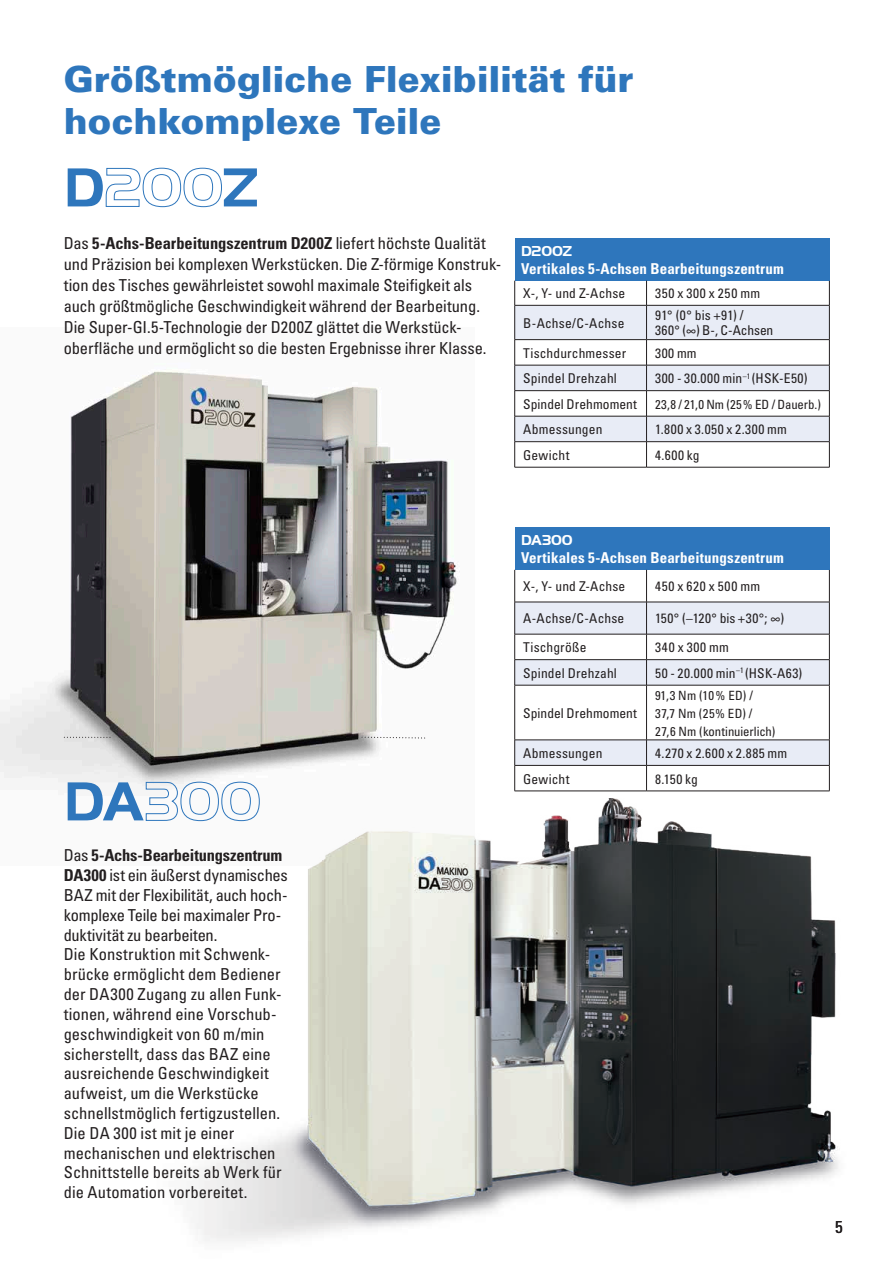
<style>
.page{position:relative;width:893px;height:1263px;background:#fff}
.page>*{position:absolute;margin:0;border:0;box-sizing:border-box;transform-origin:0 0}
.t1{font:700 57px "Handel Gothic LT";letter-spacing:-.01em;color:#2e76bc}
.t2{font:900 36px/42px "Univers";letter-spacing:-.005em;color:#2e76bc}
.t3{font:condensed 17.25px "Univers LTCYR 57";color:#231f20}
.t4{font:condensed 16.5px/19.8px "Univers LTCYR 57";color:#231f20}
.t5{font:16.5px "Univers LTCYR 67 Bold Cond";letter-spacing:-.005em;color:#231f20}
.t6{font:15px "Univers LTCYR 67 Bold Cond";letter-spacing:.01em;color:#fff}
.t7{font:700 15px "Handel Gothic LT";letter-spacing:-.015em;color:#fff}
.t8{font:condensed 13.5px/15px "Univers LTCYR 57";letter-spacing:.015em;color:#231f20}
.t9{font:condensed 13.5px "Univers LTCYR 57";letter-spacing:.045em;color:#231f20}
.t10{font:condensed 13.5px "Univers LTCYR 57";letter-spacing:.055em;color:#231f20}
.t11{font:condensed 13.5px "Univers LTCYR 57";letter-spacing:.035em;color:#231f20}
.t12{font:condensed 13.5px "Univers LTCYR 57";letter-spacing:.04em;color:#231f20}
.t13{font:condensed 12.75px/18px "Univers LTCYR 57";letter-spacing:.005em;color:#231f20}
.s1{font-family:"Univers LTCYR 57";font-stretch:condensed}
.s2{font-family:"Univers LTCYR 67 Bold Cond";font-stretch:normal}
</style>
<div class="page">
<img style="left:0;top:371px;width:460px;height:418px">
<svg style="left:64px;top:737px;width:47px;height:1px"></svg>
<svg style="left:362px;top:736px;width:64px;height:3px"></svg>
<img style="left:0;top:371px;width:2px;height:308px">
<img style="left:196px;top:799px;width:642px;height:442px">
<div style="left:515px;top:238px;width:314px;height:43px;background:#2e76bc"></div>
<hr style="left:514px;top:467px;width:132px;height:1px;background:#231f20">
<hr style="left:646px;top:467px;width:184px;height:1px;background:#231f20">
<svg style="left:514px;top:281px;width:316px;height:186px"></svg>
<hr style="left:829px;top:238px;width:1px;height:43px;background:#2e76bc">
<div style="left:515px;top:527px;width:314px;height:43px;background:#2e76bc"></div>
<div style="left:515px;top:603px;width:314px;height:31px;background:#e8ecf6"></div>
<hr style="left:514px;top:602px;width:132px;height:1px;background:#231f20">
<hr style="left:646px;top:602px;width:184px;height:1px;background:#231f20">
<hr style="left:514px;top:791px;width:132px;height:1px;background:#231f20">
<hr style="left:646px;top:791px;width:184px;height:1px;background:#231f20">
<hr style="left:829px;top:570px;width:1px;height:32px;background:#231f20">
<hr style="left:829px;top:602px;width:1px;height:32px;background:#231f20">
<hr style="left:514px;top:570px;width:1px;height:32px;background:#231f20">
<hr style="left:646px;top:570px;width:1px;height:32px;background:#231f20">
<hr style="left:514px;top:602px;width:1px;height:32px;background:#231f20">
<hr style="left:646px;top:602px;width:1px;height:32px;background:#231f20">
<svg style="left:514px;top:634px;width:316px;height:157px"></svg>
<hr style="left:829px;top:527px;width:1px;height:43px;background:#2e76bc">
<h2 class="t2" style="left:64px;top:58px;width:571px">Größtmögliche Flexibilität für hochkomplexe Teile</h2>
<h1 class="t1" style="left:64px;top:155px;width:197px">D200Z</h1>
<p class="t5" style="left:64px;top:233px;width:423px"><span class="s1">Das</span> 5-Achs-Bearbeitungszentrum D200Z <span class="s1">liefert höchste Qualität</span></p>
<p class="t4" style="left:64px;top:253px;width:439px;line-height:21px">und Präzision bei komplexen Werkstücken. Die Z-förmige Konstruk&shy;tion des Tisches gewährleistet sowohl maximale Steifigkeit als auch größtmögliche Geschwindigkeit während der Bearbeitung.<br>Die Super-GI.5-Technologie der D200Z glättet die Werkstück&shy;oberfläche und ermöglicht so die besten Ergebnisse ihrer Klasse.</p>
<p class="t7" style="left:521px;top:243px;width:53px">D200Z</p>
<p class="t6" style="left:521px;top:259px;width:264px">Vertikales 5-Achsen Bearbeitungszentrum</p>
<p class="t8" style="left:523px;top:286px;width:104px">X-, Y- und Z-Achse</p>
<p class="t10" style="left:655px;top:285px;width:107px">350 x 300 x 250 mm</p>
<p class="t8" style="left:523px;top:315px;width:103px">B-Achse/C-Achse</p>
<p class="t8" style="left:655px;top:308px;width:120px">91° (0° bis +91) /<br>360° (∞) B-, C-Achsen</p>
<p class="t8" style="left:523px;top:345px;width:105px">Tischdurchmesser</p>
<p class="t8" style="left:655px;top:345px;width:43px">300 mm</p>
<p class="t8" style="left:523px;top:371px;width:95px">Spindel Drehzahl</p>
<p class="t9" style="left:655px;top:370px;width:154px">300 - 30.000 min<sup>–1</sup> (HSK-E50)</p>
<p class="t8" style="left:523px;top:396px;width:115px">Spindel Drehmoment</p>
<p class="t13" style="left:655px;top:395px;width:167px">23,8 / 21,0 Nm (25% ED / Dauerb.)</p>
<p class="t8" style="left:523px;top:422px;width:81px">Abmessungen</p>
<p class="t9" style="left:655px;top:421px;width:133px">1.800 x 3.050 x 2.300 mm</p>
<p class="t8" style="left:523px;top:447px;width:48px">Gewicht</p>
<p class="t8" style="left:655px;top:447px;width:46px">4.600 kg</p>
<h1 class="t1" style="left:64px;top:769px;width:199px">DA300</h1>
<p class="t5" style="left:64px;top:845px;width:220px"><span class="s1">Das</span> 5-Achs-Bearbeitungszentrum</p>
<p class="t4" style="left:64px;top:865px;width:226px"><span class="s2">DA300</span> ist ein äußerst dynamisches<br>BAZ mit der Flexibilität, auch hoch&shy;komplexe Teile bei maximaler Pro&shy;duktivität zu bearbeiten.<br>Die Konstruktion mit Schwenk&shy;brücke ermöglicht dem Bediener der DA300 Zugang zu allen Funk&shy;tionen, während eine Vorschub&shy;geschwindigkeit von 60 m/min sicherstellt, dass das BAZ eine ausreichende Geschwindigkeit aufweist, um die Werkstücke schnellstmöglich fertigzustellen.<br>Die DA 300 ist mit je einer mechanischen und elektrischen<br>Schnittstelle bereits ab Werk für die Automation vorbereitet.</p>
<p class="t7" style="left:521px;top:532px;width:53px">DA300</p>
<p class="t6" style="left:521px;top:549px;width:264px">Vertikales 5-Achsen Bearbeitungszentrum</p>
<p class="t8" style="left:523px;top:579px;width:104px">X-, Y- und Z-Achse</p>
<p class="t10" style="left:655px;top:578px;width:107px">450 x 620 x 500 mm</p>
<p class="t8" style="left:523px;top:611px;width:103px">A-Achse/C-Achse</p>
<p class="t8" style="left:655px;top:611px;width:131px">150° (–120° bis +30°; ∞)</p>
<p class="t8" style="left:523px;top:640px;width:65px">Tischgröße</p>
<p class="t8" style="left:655px;top:640px;width:75px">340 x 300 mm</p>
<p class="t8" style="left:523px;top:665px;width:95px">Spindel Drehzahl</p>
<p class="t11" style="left:655px;top:664px;width:149px">50 - 20.000 min<sup>–1</sup> (HSK-A63)</p>
<p class="t8" style="left:523px;top:705px;width:115px">Spindel Drehmoment</p>
<p class="t13" style="left:655px;top:686px;width:122px">91,3 Nm (10% ED) /<br>37,7 Nm (25% ED) /<br>27,6 Nm (kontinuierlich)</p>
<p class="t8" style="left:523px;top:745px;width:81px">Abmessungen</p>
<p class="t12" style="left:655px;top:745px;width:134px">4.270 x 2.600 x 2.885 mm</p>
<p class="t8" style="left:523px;top:771px;width:48px">Gewicht</p>
<p class="t8" style="left:655px;top:771px;width:44px">8.150 kg</p>
<p class="t3" style="left:835px;top:1216px;width:9px">5</p>
</div>
